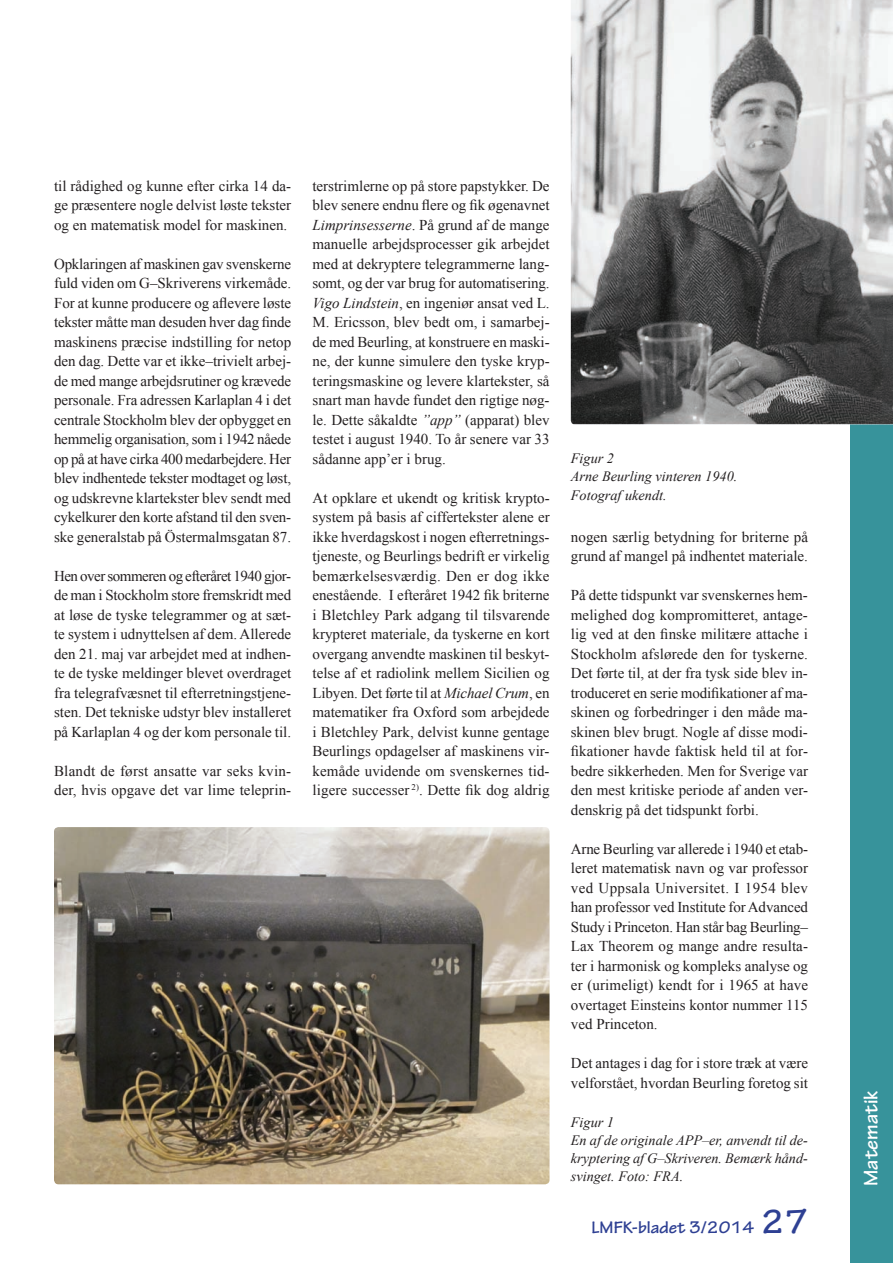
<style>
.page{position:relative;width:893px;height:1263px;background:#fff}
.page>*{position:absolute;margin:0;border:0;box-sizing:border-box;transform-origin:0 0}
.t1{font:700 21px "Tekton Pro";color:#fff}
.t2{font:700 18px "Tekton Pro";color:#2e4093}
.t3{font:15px/19.5px "Times New Roman";color:#231f20;text-align:justify}
.t4{font:italic 14.25px/18px "Times New Roman";color:#231f20}
.s1{font-style:italic}
.s2{font-size:36px}
</style>
<div class="page">
<div style="left:850px;top:0;width:43px;height:1263px;background:#37939b"></div>
<img style="left:54px;top:827px;width:495px;height:357px">
<img style="left:571px;top:0;width:322px;height:424px">
<p class="t3" style="left:54px;top:175px;width:239px">til rådighed og kunne efter cirka 14 da&shy;ge præsentere nogle delvist løste tekster og en matematisk model for maskinen.</p>
<p class="t3" style="left:54px;top:253px;width:239px">Opklaringen af maskinen gav svenskerne fuld viden om G–Skriverens virkemåde.<br>For at kunne producere og aflevere løste tekster måtte man desuden hver dag finde maskinens præcise indstilling for netop den dag. Dette var et ikke–trivielt arbej&shy;de med mange arbejdsrutiner og krævede personale. Fra adressen Karlaplan 4 i det centrale Stockholm blev der opbygget en hemmelig organisation, som i 1942 nåede op på at have cirka 400 medarbejdere. Her blev indhentede tekster modtaget og løst, og udskrevne klartekster blev sendt med cykelkurer den korte afstand til den sven&shy;ske generalstab på Östermalmsgatan 87.</p>
<p class="t3" style="left:54px;top:565px;width:239px">Hen over sommeren og efteråret 1940 gjor&shy;de man i Stockholm store fremskridt med at løse de tyske telegrammer og at sæt&shy;te system i udnyttelsen af dem. Allerede den 21. maj var arbejdet med at indhen&shy;te de tyske meldinger blevet overdraget fra telegrafvæsnet til efterretningstjene&shy;sten. Det tekniske udstyr blev installeret på Karlaplan 4 og der kom personale til.</p>
<p class="t3" style="left:54px;top:760px;width:239px">Blandt de først ansatte var seks kvin&shy;der, hvis opgave det var lime teleprin-</p>
<p class="t3" style="left:312px;top:175px;width:239px">terstrimlerne op på store papstykker. De blev senere endnu flere og fik øgenavnet <span class="s1">Limprinsesserne</span>. På grund af de mange manuelle arbejdsprocesser gik arbejdet med at dekryptere telegrammerne lang&shy;somt, og der var brug for automatisering.<br><span class="s1">Vigo Lindstein</span>, en ingeniør ansat ved L.<br>M. Ericsson, blev bedt om, i samarbej&shy;de med Beurling, at konstruere en maski&shy;ne, der kunne simulere den tyske kryp&shy;teringsmaskine og levere klartekster, så snart man havde fundet den rigtige nøg&shy;le. Dette såkaldte <span class="s1">”app”</span> (apparat) blev testet i august 1940. To år senere var 33 sådanne app’er i brug.</p>
<p class="t3" style="left:312px;top:487px;width:239px">At opklare et ukendt og kritisk krypto&shy;system på basis af ciffertekster alene er ikke hverdagskost i nogen efterretnings&shy;tjeneste, og Beurlings bedrift er virkelig bemærkelsesværdig. Den er dog ikke enestående. I efteråret 1942 fik briterne i Bletchley Park adgang til tilsvarende krypteret materiale, da tyskerne en kort overgang anvendte maskinen til beskyt&shy;telse af et radiolink mellem Sicilien og Libyen. Det førte til at <span class="s1">Michael Crum</span>, en matematiker fra Oxford som arbejdede i Bletchley Park, delvist kunne gentage Beurlings opdagelser af maskinens vir&shy;kemåde uvidende om svenskernes tid&shy;ligere successer <sup>2)</sup>. Dette fik dog aldrig</p>
<p class="t4" style="left:571px;top:448px;width:168px;line-height:18.5px">Figur 2<br>Arne Beurling vinteren 1940.<br>Fotograf ukendt.</p>
<p class="t3" style="left:571px;top:526px;width:239px">nogen særlig betydning for briterne på grund af mangel på indhentet materiale.</p>
<p class="t3" style="left:571px;top:585px;width:239px">På dette tidspunkt var svenskernes hem&shy;melighed dog kompromitteret, antage&shy;lig ved at den finske militære attache i Stockholm afslørede den for tyskerne.<br>Det førte til, at der fra tysk side blev in&shy;troduceret en serie modifikationer af ma&shy;skinen og forbedringer i den måde ma&shy;skinen blev brugt. Nogle af disse modi&shy;fikationer havde faktisk held til at for&shy;bedre sikkerheden. Men for Sverige var den mest kritiske periode af anden ver&shy;denskrig på det tidspunkt forbi.</p>
<p class="t3" style="left:571px;top:838px;width:239px">Arne Beurling var allerede i 1940 et etab&shy;leret matematisk navn og var professor ved Uppsala Universitet. I 1954 blev han professor ved Institute forAdvanced Study i Princeton. Han står bag Beurling– Lax Theorem og mange andre resulta&shy;ter i harmonisk og kompleks analyse og er (urimeligt) kendt for i 1965 at have overtaget Einsteins kontor nummer 115 ved Princeton.</p>
<p class="t3" style="left:571px;top:1053px;width:239px">Det antages i dag for i store træk at være velforstået, hvordan Beurling foretog sit</p>
<p class="t4" style="left:571px;top:1113px;width:239px">Figur 1<br>En af de originale APP–er, anvendt til de&shy;kryptering af G–Skriveren. Bemærk hånd&shy;svinget. Foto: FRA.</p>
<p class="t2" style="left:591px;top:1217px;width:218px">LMFK-bladet 3/2014 <span class="s2">27</span></p>
<h1 class="t1" style="left:858px;top:1194px;width:97px;rotate:-90deg">Matematik</h1>
</div>
